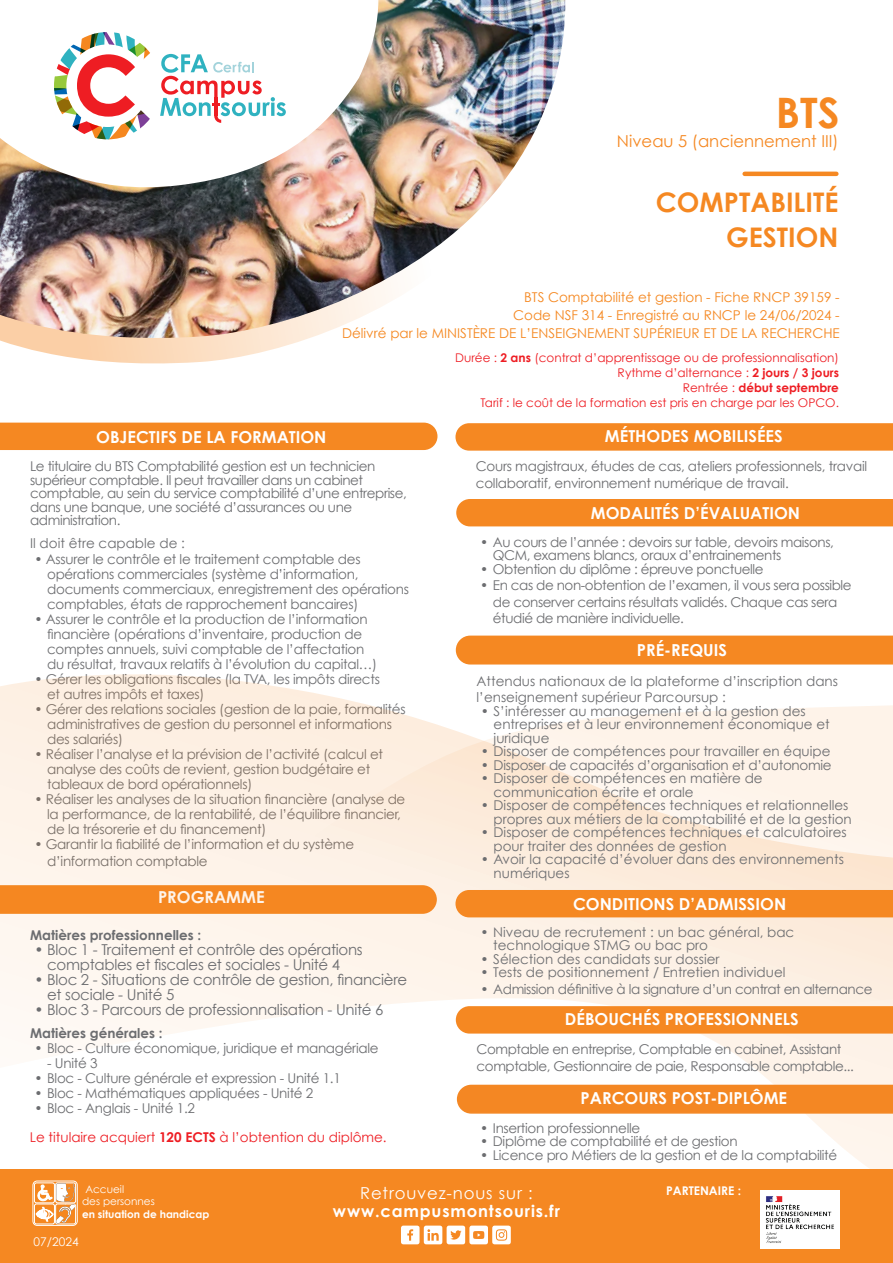
<style>
.page{position:relative;width:893px;height:1263px;background:#fff}
.page>*{position:absolute;margin:0;border:0;box-sizing:border-box;transform-origin:0 0}
.t1{font:700 42px "Century Gothic";color:#f58822}
.t2{font:700 27px/34.5px "Century Gothic";color:#f58822;text-align:right}
.t3{font:700 16.5px "Century Gothic";color:#fff}
.t4{font:16.5px "Century Gothic";color:#f58822}
.t5{font:700 16.5px "Century Gothic";letter-spacing:.05em;color:#fff}
.t6{font:16.5px "Century Gothic";letter-spacing:.05em;color:#fff}
.t7{font:15px/15px "Century Gothic";letter-spacing:-.02em;color:#6c6d70}
.t8{font:13.5px/15px "Century Gothic";letter-spacing:-.02em;color:#6c6d70}
.t9{font:13.5px/13.5px "Century Gothic";color:#6c6d70}
.t10{font:13.5px/18px "Century Gothic";color:#f5871f;text-align:right}
.t11{font:13.5px "Century Gothic";color:#ee1d23}
.t12{font:700 13.5px "Century Gothic";color:#6c6d70}
.t13{font:12px/15px "Century Gothic";color:#ee1d23;text-align:right}
.t14{font:700 12px "Century Gothic";color:#fff}
.t15{font:12px "Century Gothic";color:#fff}
.t16{font:700 10.5px "Century Gothic";color:#fff}
.t17{font:10.5px/12.6px "Century Gothic";color:#fff}
.s1{font-weight:700}
</style>
<div class="page">
<svg style="left:8px;top:343px;width:286px;height:21px"></svg>
<svg style="left:0;top:674px;width:893px;height:495px"></svg>
<svg style="left:0;top:704px;width:893px;height:328px;background:#fcecdd"></svg>
<img style="left:0;top:0;width:566px;height:343px">
<div style="left:0;top:423px;width:437px;height:27px;background:#f58822"></div>
<svg style="left:455px;top:423px;width:438px;height:28px;background:#f58b28"></svg>
<div style="left:456px;top:499px;width:437px;height:27px;background:#f58822"></div>
<div style="left:456px;top:636px;width:437px;height:28px;background:#f58822"></div>
<div style="left:456px;top:1006px;width:437px;height:27px;background:#f58822"></div>
<div style="left:455px;top:890px;width:438px;height:27px;background:#f58822"></div>
<div style="left:457px;top:1085px;width:436px;height:29px;background:#f48723"></div>
<div style="left:0;top:1169px;width:893px;height:94px;background:#f58822"></div>
<svg style="left:33px;top:1180px;width:45px;height:46px"></svg>
<svg style="left:401px;top:1225px;width:110px;height:19px"></svg>
<img style="left:761px;top:1190px;width:79px;height:58px">
<hr style="left:745px;top:172px;width:91px;height:4px;background:#f58822">
<h1 class="t1" style="left:776px;top:86px;width:65px">BTS</h1>
<p class="t4" style="left:617px;top:130px;width:223px">Niveau 5 (anciennement III)</p>
<h2 class="t2" style="left:656px;top:184px;width:184px">COMPTABILITÉ<br>GESTION</h2>
<p class="t10" style="left:342px;top:288px;width:499px">BTS Comptabilité et gestion - Fiche RNCP 39159 -<br>Code NSF 314 - Enregistré au RNCP le 24/06/2024 -<br>Délivré par le MINISTÈRE DE L’ENSEIGNEMENT SUPÉRIEUR ET DE LA RECHERCHE</p>
<p class="t3" style="left:96px;top:426px;width:232px">OBJECTIFS DE LA FORMATION</p>
<p class="t8" style="left:30px;top:460px;width:378px;line-height:13.5px">Le titulaire du BTS Comptabilité gestion est un technicien supérieur comptable. Il peut travailler dans un cabinet comptable, au sein du service comptabilité d’une entreprise, dans une banque, une société d’assurances ou une administration.</p>
<p class="t9" style="left:30px;top:536px;width:156px">Il doit être capable de :</p>
<p class="t8" style="left:47px;top:552px;width:363px;text-indent:-13px">• Assurer le contrôle et le traitement comptable des opérations commerciales (système d’information, documents commerciaux, enregistrement des opérations comptables, états de rapprochement bancaires)</p>
<p class="t8" style="left:47px;top:612px;width:331px;text-indent:-13px">• Assurer le contrôle et la production de l’information financière (opérations d’inventaire, production de comptes annuels, suivi comptable de l’affectation du résultat, travaux relatifs à l’évolution du capital…)</p>
<p class="t8" style="left:47px;top:672px;width:334px;text-indent:-13px">• Gérer les obligations fiscales (la TVA, les impôts directs et autres impôts et taxes)</p>
<p class="t8" style="left:47px;top:702px;width:360px;text-indent:-13px">• Gérer des relations sociales (gestion de la paie, formalités administratives de gestion du personnel et informations des salariés)</p>
<p class="t8" style="left:47px;top:747px;width:337px;text-indent:-13px">• Réaliser l’analyse et la prévision de l’activité (calcul et analyse des coûts de revient, gestion budgétaire et tableaux de bord opérationnels)</p>
<p class="t8" style="left:47px;top:792px;width:360px;text-indent:-13px">• Réaliser les analyses de la situation financière (analyse de la performance, de la rentabilité, de l’équilibre financier, de la trésorerie et du financement)</p>
<p class="t8" style="left:47px;top:836px;width:308px;line-height:16.5px;text-indent:-13px">• Garantir la fiabilité de l’information et du système d’information comptable</p>
<p class="t3" style="left:158px;top:887px;width:108px">PROGRAMME</p>
<p class="t12" style="left:30px;top:927px;width:173px">Matières professionnelles :</p>
<p class="t7" style="left:47px;top:942px;width:317px;text-indent:-13px">• Bloc 1 - Traitement et contrôle des opérations comptables et fiscales et sociales - Unité 4</p>
<p class="t7" style="left:47px;top:972px;width:362px;text-indent:-13px">• Bloc 2 - Situations de contrôle de gestion, financière et sociale - Unité 5</p>
<p class="t7" style="left:34px;top:1002px;width:351px">• Bloc 3 - Parcours de professionnalisation - Unité 6</p>
<p class="t12" style="left:30px;top:1024px;width:134px">Matières générales :</p>
<p class="t8" style="left:34px;top:1040px;width:346px">• Bloc - Culture économique, juridique et managériale</p>
<p class="t8" style="left:47px;top:1055px;width:52px">- Unité 3</p>
<p class="t8" style="left:34px;top:1070px;width:308px">• Bloc - Culture générale et expression - Unité 1.1</p>
<p class="t8" style="left:34px;top:1085px;width:281px">• Bloc - Mathématiques appliquées - Unité 2</p>
<p class="t8" style="left:34px;top:1100px;width:162px">• Bloc - Anglais - Unité 1.2</p>
<p class="t11" style="left:30px;top:1129px;width:358px">Le titulaire acquiert <span class="s1">120 ECTS</span> à l’obtention du diplôme.</p>
<p class="t13" style="left:455px;top:350px;width:385px">Durée : <span class="s1">2 ans</span> (contrat d’apprentissage ou de professionnalisation)<br>Rythme d’alternance : <span class="s1">2 jours / 3 jours<br></span>Rentrée : <span class="s1">début septembre<br></span>Tarif : le coût de la formation est pris en charge par les OPCO.</p>
<p class="t3" style="left:605px;top:426px;width:179px">MÉTHODES MOBILISÉES</p>
<p class="t8" style="left:476px;top:458px;width:393px;line-height:16.5px">Cours magistraux, études de cas, ateliers professionnels, travail collaboratif, environnement numérique de travail.</p>
<p class="t3" style="left:591px;top:502px;width:211px">MODALITÉS D’ÉVALUATION</p>
<p class="t8" style="left:493px;top:535px;width:342px;line-height:13.5px;text-indent:-13px">• Au cours de l’année : devoirs sur table, devoirs maisons,<br>QCM, examens blancs, oraux d’entrainements</p>
<p class="t8" style="left:480px;top:561px;width:285px">• Obtention du diplôme : épreuve ponctuelle</p>
<p class="t8" style="left:493px;top:577px;width:360px;line-height:16.5px;text-indent:-13px">• En cas de non-obtention de l’examen, il vous sera possible de conserver certains résultats validés. Chaque cas sera étudié de manière individuelle.</p>
<p class="t3" style="left:637px;top:640px;width:92px">PRÉ-REQUIS</p>
<p class="t9" style="left:477px;top:672px;width:363px;line-height:16.5px">Attendus nationaux de la plateforme d’inscription dans l’enseignement supérieur Parcoursup :</p>
<p class="t9" style="left:494px;top:704px;width:338px;text-indent:-13px">• S’intéresser au management et à la gestion des entreprises et à leur environnement économique et juridique</p>
<p class="t9" style="left:481px;top:744px;width:351px">• Disposer de compétences pour travailler en équipe</p>
<p class="t8" style="left:481px;top:757px;width:352px">• Disposer de capacités d’organisation et d’autonomie</p>
<p class="t9" style="left:494px;top:771px;width:271px;text-indent:-13px">• Disposer de compétences en matière de communication écrite et orale</p>
<p class="t9" style="left:481px;top:798px;width:372px;text-align:right">• Disposer de compétences techniques et relationnelles propres aux métiers de la comptabilité et de la gestion</p>
<p class="t9" style="left:494px;top:825px;width:355px;text-indent:-13px">• Disposer de compétences techniques et calculatoires pour traiter des données de gestion</p>
<p class="t9" style="left:494px;top:852px;width:352px;text-indent:-13px">• Avoir la capacité d’évoluer dans des environnements numériques</p>
<p class="t3" style="left:573px;top:893px;width:215px">CONDITIONS D’ADMISSION</p>
<p class="t9" style="left:493px;top:925px;width:303px;text-indent:-13px">• Niveau de recrutement : un bac général, bac technologique STMG ou bac pro</p>
<p class="t9" style="left:480px;top:952px;width:241px">• Sélection des candidats sur dossier</p>
<p class="t9" style="left:480px;top:965px;width:306px">• Tests de positionnement / Entretien individuel</p>
<p class="t8" style="left:480px;top:981px;width:393px">• Admission définitive à la signature d’un contrat en alternance</p>
<p class="t3" style="left:565px;top:1009px;width:235px">DÉBOUCHÉS PROFESSIONNELS</p>
<p class="t8" style="left:477px;top:1041px;width:379px;line-height:16.5px">Comptable en entreprise, Comptable en cabinet, Assistant comptable, Gestionnaire de paie, Responsable comptable...</p>
<p class="t3" style="left:581px;top:1088px;width:208px">PARCOURS POST-DIPLÔME</p>
<p class="t8" style="left:480px;top:1120px;width:162px">• Insertion professionnelle</p>
<p class="t8" style="left:480px;top:1133px;width:259px">• Diplôme de comptabilité et de gestion</p>
<p class="t8" style="left:480px;top:1147px;width:359px">• Licence pro Métiers de la gestion et de la comptabilité</p>
<p class="t17" style="left:82px;top:1182px;width:74px;text-indent:3px">Accueil<br>des personnes</p>
<p class="t16" style="left:82px;top:1207px;width:129px">en situation de handicap</p>
<p class="t15" style="left:34px;top:1234px;width:47px">07/2024</p>
<p class="t6" style="left:360px;top:1183px;width:174px">Retrouvez-nous sur :</p>
<p class="t5" style="left:333px;top:1200px;width:229px">www.campusmontsouris.fr</p>
<p class="t14" style="left:666px;top:1183px;width:76px">PARTENAIRE :</p>
</div>
